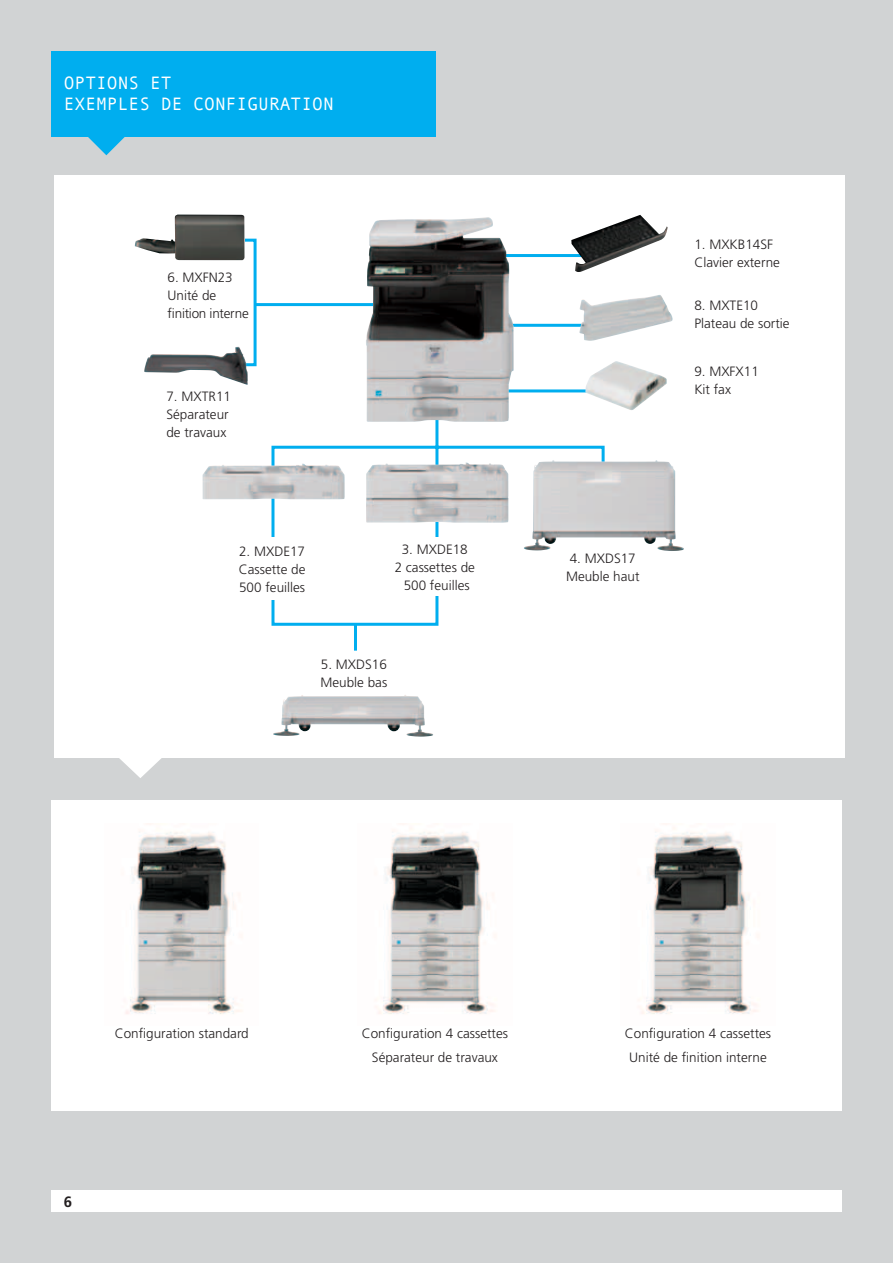
<style>
.page{position:relative;width:893px;height:1263px;background:#d1d3d4}
.page>*{position:absolute;margin:0;border:0;box-sizing:border-box;transform-origin:0 0}
.t1{font:18px/21px "Andale Mono";color:#fff}
.t2{font:700 15px "Frutiger";color:#231f20}
.t3{font:300 13.5px/18px "Frutiger";color:#231f20}
</style>
<div class="page">
<div style="left:51px;top:1191px;width:791px;height:21px;background:#fff"></div>
<div style="left:51px;top:51px;width:385px;height:85px;background:#00aeef"></div>
<svg style="left:81px;top:136px;width:51px;height:19px"></svg>
<svg style="left:119px;top:758px;width:43px;height:20px"></svg>
<div style="left:54px;top:176px;width:791px;height:582px;background:#fff"></div>
<div style="left:51px;top:801px;width:791px;height:310px;background:#fff"></div>
<hr style="left:255px;top:303px;width:144px;height:3px;background:#00aeef">
<hr style="left:451px;top:254px;width:144px;height:3px;background:#00aeef">
<hr style="left:479px;top:324px;width:143px;height:3px;background:#00aeef">
<hr style="left:479px;top:389px;width:143px;height:3px;background:#00aeef">
<svg style="left:271px;top:422px;width:334px;height:204px"></svg>
<img style="left:366px;top:217px;width:148px;height:205px">
<div style="left:208px;top:537px;width:128px;height:63px;background:#fff"></div>
<div style="left:377px;top:537px;width:115px;height:59px;background:#fff"></div>
<img style="left:579px;top:295px;width:94px;height:46px">
<img style="left:585px;top:361px;width:82px;height:49px">
<img style="left:125px;top:824px;width:117px;height:190px">
<img style="left:378px;top:824px;width:117px;height:190px">
<img style="left:641px;top:824px;width:117px;height:190px">
<svg style="left:237px;top:237px;width:21px;height:130px"></svg>
<img style="left:144px;top:347px;width:104px;height:38px">
<div style="left:135px;top:206px;width:109px;height:62px;background:#fff"></div>
<img style="left:135px;top:215px;width:109px;height:45px">
<img style="left:571px;top:215px;width:97px;height:57px">
<img style="left:202px;top:463px;width:143px;height:36px">
<img style="left:366px;top:462px;width:142px;height:61px">
<img style="left:273px;top:695px;width:147px;height:42px">
<img style="left:524px;top:460px;width:146px;height:90px">
<hr style="left:354px;top:624px;width:3px;height:27px;background:#00aeef">
<h1 class="t1" style="left:64px;top:72px;width:97px">OPTIONS ET<br>EXEMPLES</h1>
<h1 class="t1" style="left:161px;top:93px;width:10px">DE</h1>
<h1 class="t1" style="left:193px;top:93px;width:142px">CONFIGURATION</h1>
<p class="t3" style="left:168px;top:268px;width:83px">6. MXFN23<br>Unité de finition interne</p>
<p class="t3" style="left:166px;top:388px;width:66px">7. MXTR11<br>Séparateur de travaux</p>
<p class="t3" style="left:239px;top:542px;width:68px;text-align:justify">2. MXDE17<br>Cassette de 500 feuilles</p>
<p class="t3" style="left:395px;top:540px;width:82px;text-align:center">3. MXDE18<br>2 cassettes de<br>500 feuilles</p>
<p class="t3" style="left:320px;top:655px;width:68px">5. MXDS16<br>Meuble bas</p>
<p class="t3" style="left:694px;top:236px;width:87px">1. MXKB14SF<br>Clavier externe</p>
<p class="t3" style="left:694px;top:297px;width:97px">8. MXTE10<br>Plateau de sortie</p>
<p class="t3" style="left:694px;top:362px;width:66px">9. MXFX11<br>Kit fax</p>
<p class="t3" style="left:566px;top:549px;width:75px">4. MXDS17<br>Meuble haut</p>
<p class="t3" style="left:115px;top:1024px;width:136px">Configuration standard</p>
<p class="t3" style="left:625px;top:1021px;width:148px;line-height:24.5px;text-align:center">Configuration 4 cassettes<br>Unité de finition interne</p>
<p class="t3" style="left:362px;top:1021px;width:148px;line-height:24.5px;text-align:center">Configuration 4 cassettes<br>Séparateur de travaux</p>
<p class="t2" style="left:64px;top:1193px;width:10px">6</p>
</div>
